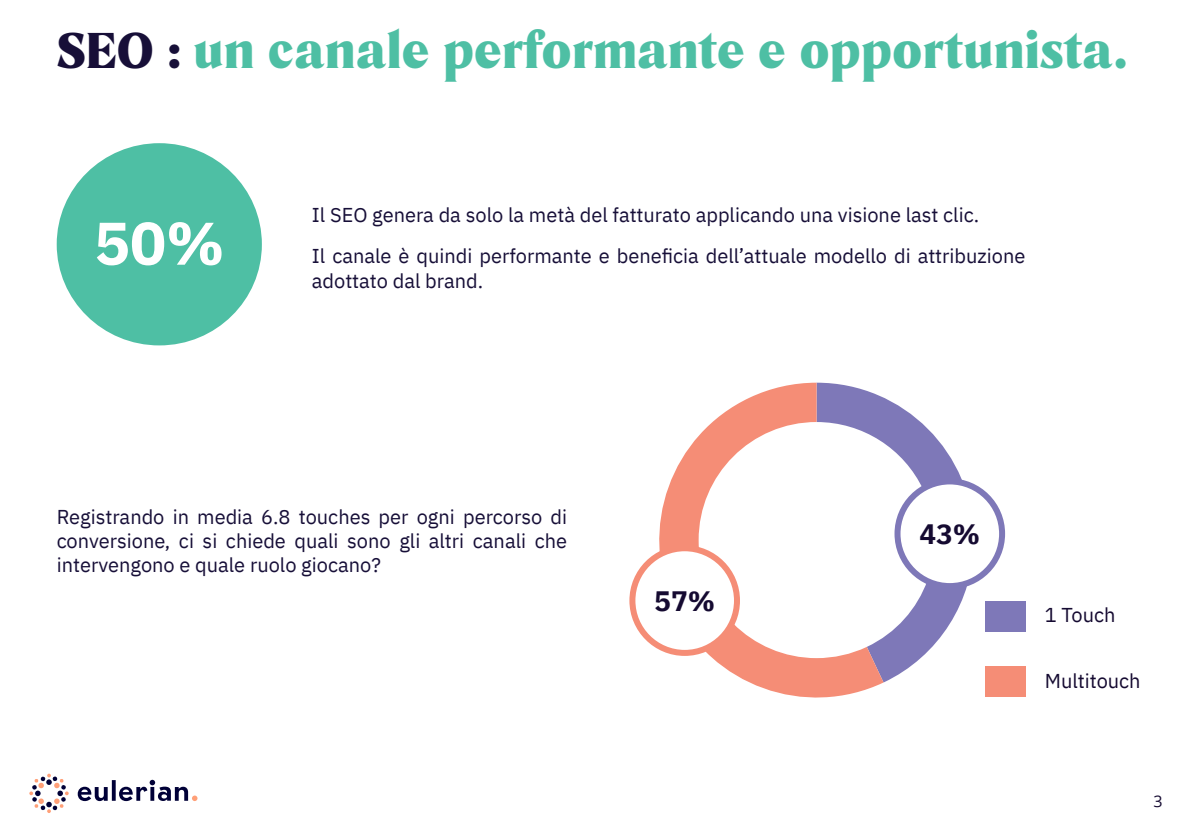
<style>
.page{position:relative;width:1191px;height:840px;background:#fff}
.page>*{position:absolute;margin:0;border:0;box-sizing:border-box;transform-origin:0 0}
.t1{font:700 60px "IBM Plex Sans";color:#fff}
.t2{font:900 48px "Tongari Display";color:#4ebfa4}
.t3{font:700 28px "IBM Plex Sans";color:#150a31}
.t4{font:20px/24px "IBM Plex Sans";color:#170f38}
.t5{font:20px "IBM Plex Sans";color:#150a31}
.t6{font:16px "Open Sans";color:#150a31}
.s1{color:#170f38}
</style>
<div class="page">
<svg style="left:78px;top:779px;width:119px;height:21px"></svg>
<svg style="left:29px;top:773px;width:40px;height:39px"></svg>
<div style="left:57px;top:143px;width:205px;height:202px;background:#4ebfa4;border-radius:50%"></div>
<svg style="left:883px;top:397px;width:91px;height:285px"></svg>
<svg style="left:637px;top:382px;width:246px;height:316px"></svg>
<div style="left:632px;top:548px;width:105px;height:104px;background:#fff;border-radius:50%"></div>
<div style="left:629px;top:545px;width:111px;height:110px;border:6px solid #f58d76;border-radius:50%"></div>
<div style="left:897px;top:481px;width:105px;height:104px;background:#fff;border-radius:50%"></div>
<div style="left:894px;top:478px;width:111px;height:110px;border:6px solid #7e78b8;border-radius:50%"></div>
<div style="left:984px;top:665px;width:41px;height:31px;background:#f58d76"></div>
<div style="left:984px;top:600px;width:41px;height:31px;background:#7e78b8"></div>
<h2 class="t2" style="left:57px;top:28px;width:1072px"><span class="s1">SEO :</span> un canale performante e opportunista.</h2>
<h1 class="t1" style="left:94px;top:209px;width:132px">50%</h1>
<p class="t4" style="left:312px;top:196px;width:715px;line-height:41px">Il SEO genera da solo la metà del fatturato applicando una visione last clic.<br>Il canale è quindi performante e beneficia dell’attuale modello di attribuzione</p>
<p class="t4" style="left:312px;top:270px;width:173px">adottato dal brand.</p>
<p class="t4" style="left:57px;top:506px;width:512px;text-align:justify">Registrando in media 6.8 touches per ogni percorso di conversione, ci si chiede quali sono gli altri canali che intervengono e quale ruolo giocano?</p>
<h3 class="t3" style="left:654px;top:584px;width:62px">57%</h3>
<h3 class="t3" style="left:919px;top:517px;width:62px">43%</h3>
<p class="t5" style="left:1044px;top:606px;width:72px">1 Touch</p>
<p class="t5" style="left:1044px;top:672px;width:97px">Multitouch</p>
<p class="t6" style="left:1153px;top:792px;width:11px">3</p>
</div>
